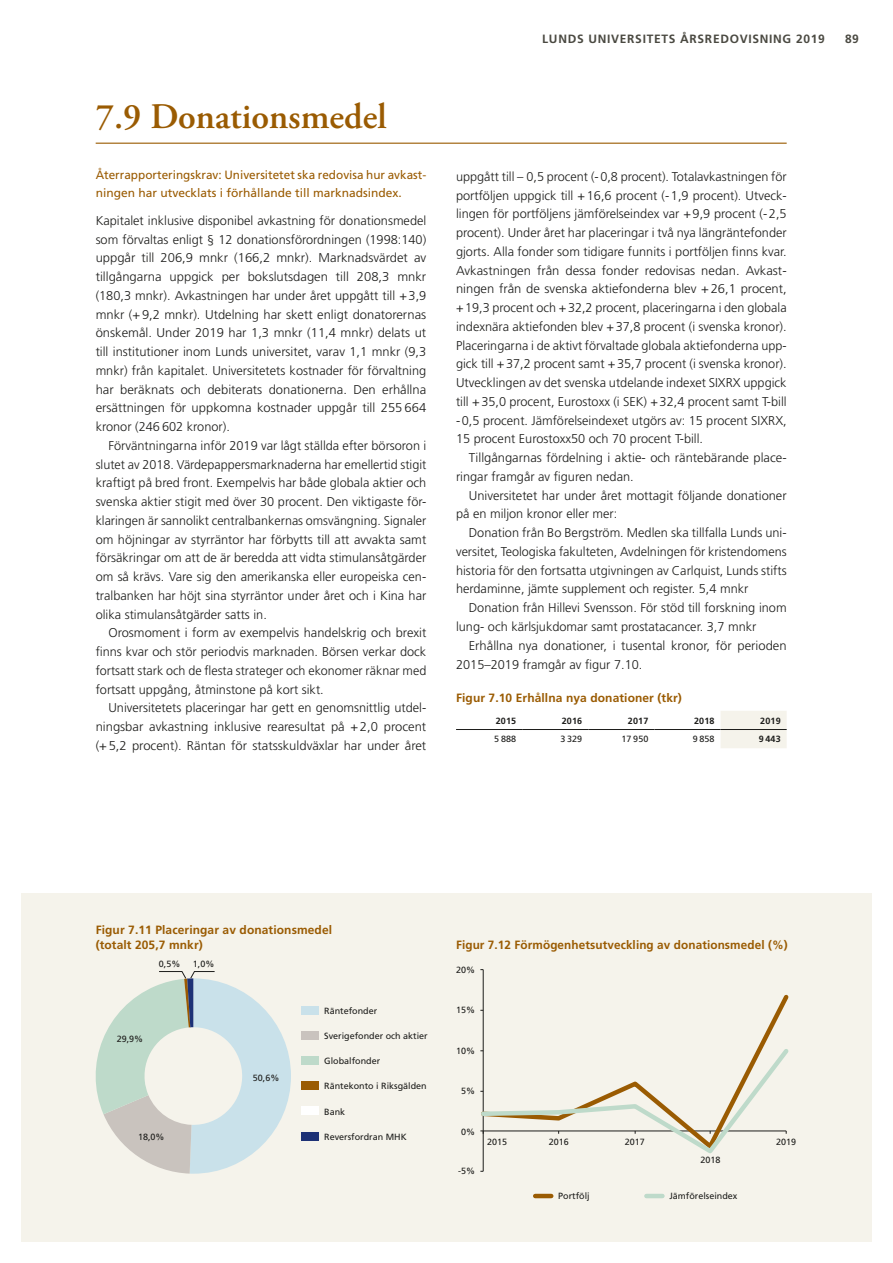
<style>
.page{position:relative;width:893px;height:1263px;background:#fff}
.page>*{position:absolute;margin:0;border:0;box-sizing:border-box;transform-origin:0 0}
.Brons_huvudrubriker{font:600 36px "Adobe Garamond Pro";color:#9a5b02}
.Svart_Brödtext_med_i{font:300 12.75px/18.8px "Frutiger LT Std";color:#1d1d1b;text-align:justify}
.Svart_bröd_halvrad_f{font:300 12.75px/18.8px "Frutiger LT Std";color:#1d1d1b;text-align:justify}
.Figurrubrik{font:700 12px/15px "Frutiger LT Std";letter-spacing:.01em;color:#9a5b02}
.Å-krav_efter_rub{font:12px/17.2px "Frutiger LT Std";color:#9a5b02}
.t1{font:700 12px "Frutiger LT Std";letter-spacing:.06em;color:#4a4941}
.Text__Roman__Höger{font:9px "Frutiger LT Std";color:#1d1d1b}
.Tabell_bold{font:700 9px "Frutiger LT Std";letter-spacing:.02em;color:#1d1d1b}
.Text__Roman__Höger-2{font:700 9px "Frutiger LT Std";color:#1d1d1b}
</style>
<div class="page">
<div style="left:21px;top:893px;width:851px;height:349px;background:#f5f3eb"></div>
<hr style="left:96px;top:143px;width:691px;height:1px;background:#9a5b02">
<div style="left:720px;top:711px;width:67px;height:37px;background:#f5f3eb"></div>
<hr style="left:456px;top:729px;width:66px;height:1px;background:#1d1d1b">
<hr style="left:522px;top:729px;width:66px;height:1px;background:#1d1d1b">
<hr style="left:588px;top:729px;width:66px;height:1px;background:#1d1d1b">
<hr style="left:654px;top:729px;width:66px;height:1px;background:#1d1d1b">
<hr style="left:720px;top:729px;width:67px;height:1px;background:#1d1d1b">
<div style="left:302px;top:1006px;width:17px;height:8px;background:#c9e1ea"></div>
<div style="left:302px;top:1031px;width:17px;height:9px;background:#c9c3be"></div>
<div style="left:302px;top:1056px;width:17px;height:9px;background:#bedaca"></div>
<div style="left:302px;top:1081px;width:17px;height:9px;background:#9a5b02"></div>
<div style="left:302px;top:1107px;width:17px;height:8px;background:#fff"></div>
<div style="left:302px;top:1132px;width:17px;height:8px;background:#1d3176"></div>
<svg style="left:96px;top:971px;width:195px;height:203px"></svg>
<hr style="left:483px;top:970px;width:1px;height:201px;background:#1d1d1b">
<svg style="left:480px;top:991px;width:309px;height:54px"></svg>
<svg style="left:480px;top:1045px;width:309px;height:112px"></svg>
<hr style="left:535px;top:1194px;width:16px;height:4px;background:#9a5b02">
<hr style="left:646px;top:1194px;width:16px;height:4px;background:#bedaca">
<h3 class="Brons_huvudrubriker" style="left:96px;top:96px;width:293px">7.9 Donationsmedel</h3>
<p class="Å-krav_efter_rub" style="left:96px;top:167px;width:332px">Återrapporteringskrav: Universitetet ska redovisa hur avkast&shy;ningen har utvecklats i förhållande till marknadsindex.</p>
<p class="Svart_bröd_halvrad_f" style="left:96px;top:211px;width:332px">Kapitalet inklusive disponibel avkastning för donationsmedel som förvaltas enligt § 12 donationsförordningen (1998:140) uppgår till 206,9 mnkr (166,2 mnkr). Marknadsvärdet av tillgångarna uppgick per bokslutsdagen till 208,3 mnkr (180,3 mnkr). Avkastningen har under året uppgått till +3,9 mnkr (+9,2 mnkr). Utdelning har skett enligt donatorernas önskemål. Under 2019 har 1,3 mnkr (11,4 mnkr) delats ut till institutioner inom Lunds universitet, varav 1,1 mnkr (9,3 mnkr) från kapitalet. Universitetets kostnader för förvaltning har beräknats och debiterats donationerna. Den erhållna ersättningen för uppkomna kostnader uppgår till 255 664 kronor (246 602 kronor).</p>
<p class="Svart_Brödtext_med_i" style="left:96px;top:436px;width:332px;text-indent:13px">Förväntningarna inför 2019 var lågt ställda efter börsoron i slutet av 2018. Värdepappersmarknaderna har emellertid stigit kraftigt på bred front. Exempelvis har både globala aktier och svenska aktier stigit med över 30 procent. Den viktigaste för&shy;klaringen är sannolikt centralbankernas omsvängning. Signaler om höjningar av styrräntor har förbytts till att avvakta samt försäkringar om att de är beredda att vidta stimulansåtgärder om så krävs. Vare sig den amerikanska eller europeiska cen&shy;tralbanken har höjt sina styrräntor under året och i Kina har olika stimulansåtgärder satts in.</p>
<p class="Svart_Brödtext_med_i" style="left:96px;top:624px;width:332px;text-indent:13px">Orosmoment i form av exempelvis handelskrig och brexit finns kvar och stör periodvis marknaden. Börsen verkar dock fortsatt stark och de flesta strateger och ekonomer räknar med fortsatt uppgång, åtminstone på kort sikt.</p>
<p class="Svart_Brödtext_med_i" style="left:96px;top:699px;width:332px;text-indent:13px">Universitetets placeringar har gett en genomsnittlig utdel&shy;ningsbar avkastning inklusive rearesultat på +2,0 procent (+5,2 procent). Räntan för statsskuldväxlar har under året</p>
<p class="t1" style="left:542px;top:32px;width:284px">LUNDS UNIVERSITETS ÅRSREDOVISNING 2019</p>
<p class="t1" style="left:845px;top:32px;width:15px">89</p>
<p class="Svart_Brödtext_med_i" style="left:456px;top:167px;width:332px">uppgått till – 0,5 procent (- 0,8 procent). Totalavkastningen för portföljen uppgick till +16,6 procent (- 1,9 procent). Utveck&shy;lingen för portföljens jämförelseindex var +9,9 procent (- 2,5 procent). Under året har placeringar i två nya längräntefonder gjorts. Alla fonder som tidigare funnits i portföljen finns kvar.<br>Avkastningen från dessa fonder redovisas nedan. Avkast&shy;ningen från de svenska aktiefonderna blev +26,1 procent, +19,3 procent och +32,2 procent, placeringarna i den globala indexnära aktiefonden blev +37,8 procent (i svenska kronor).<br>Placeringarna i de aktivt förvaltade globala aktiefonderna upp&shy;gick till +37,2 procent samt +35,7 procent (i svenska kronor).<br>Utvecklingen av det svenska utdelande indexet SIXRX uppgick till +35,0 procent, Eurostoxx (i SEK) +32,4 procent samt T-bill</p>
<p class="Svart_Brödtext_med_i" style="left:456px;top:411px;width:332px">- 0,5 procent. Jämförelseindexet utgörs av: 15 procent SIXRX,<br>15 procent Eurostoxx50 och 70 procent T-bill.</p>
<p class="Svart_Brödtext_med_i" style="left:456px;top:449px;width:332px;text-indent:13px">Tillgångarnas fördelning i aktie- och räntebärande place&shy;ringar framgår av figuren nedan.</p>
<p class="Svart_Brödtext_med_i" style="left:456px;top:486px;width:332px;text-indent:13px">Universitetet har under året mottagit följande donationer på en miljon kronor eller mer:</p>
<p class="Svart_Brödtext_med_i" style="left:456px;top:524px;width:332px;text-indent:13px">Donation från Bo Bergström. Medlen ska tillfalla Lunds uni&shy;versitet, Teologiska fakulteten, Avdelningen för kristendomens historia för den fortsatta utgivningen av Carlquist, Lunds stifts herdaminne, jämte supplement och register. 5,4 mnkr</p>
<p class="Svart_Brödtext_med_i" style="left:456px;top:599px;width:332px;text-indent:13px">Donation från Hillevi Svensson. För stöd till forskning inom lung- och kärlsjukdomar samt prostatacancer. 3,7 mnkr</p>
<p class="Svart_Brödtext_med_i" style="left:456px;top:636px;width:332px;text-indent:13px">Erhållna nya donationer, i tusental kronor, för perioden<br>2015–2019 framgår av figur 7.10.</p>
<p class="Figurrubrik" style="left:456px;top:691px;width:227px">Figur 7.10 Erhållna nya donationer (tkr)</p>
<p class="Tabell_bold" style="left:496px;top:715px;width:22px">2015</p>
<p class="Tabell_bold" style="left:562px;top:715px;width:22px">2016</p>
<p class="Tabell_bold" style="left:628px;top:715px;width:22px">2017</p>
<p class="Tabell_bold" style="left:694px;top:715px;width:22px">2018</p>
<p class="Tabell_bold" style="left:760px;top:715px;width:22px">2019</p>
<p class="Text__Roman__Höger" style="left:494px;top:734px;width:23px">5 888</p>
<p class="Text__Roman__Höger" style="left:560px;top:734px;width:23px">3 329</p>
<p class="Text__Roman__Höger" style="left:621px;top:734px;width:28px">17 950</p>
<p class="Text__Roman__Höger" style="left:693px;top:734px;width:23px">9 858</p>
<p class="Text__Roman__Höger-2" style="left:759px;top:734px;width:23px">9 443</p>
<p class="Figurrubrik" style="left:96px;top:922px;width:238px">Figur 7.11 Placeringar av donationsmedel (totalt 205,7 mnkr)</p>
<p class="Text__Roman__Höger" style="left:159px;top:959px;width:23px">0,5%</p>
<p class="Text__Roman__Höger" style="left:193px;top:959px;width:23px">1,0%</p>
<p class="Text__Roman__Höger" style="left:117px;top:1034px;width:28px">29,9%</p>
<p class="Text__Roman__Höger" style="left:138px;top:1131px;width:28px">18,0%</p>
<p class="Text__Roman__Höger" style="left:253px;top:1073px;width:28px">50,6%</p>
<p class="Text__Roman__Höger" style="left:324px;top:1005px;width:55px">Räntefonder</p>
<p class="Text__Roman__Höger" style="left:324px;top:1030px;width:105px">Sverigefonder och aktier</p>
<p class="Text__Roman__Höger" style="left:324px;top:1056px;width:58px">Globalfonder</p>
<p class="Text__Roman__Höger" style="left:324px;top:1081px;width:104px">Räntekonto i Riksgälden</p>
<p class="Text__Roman__Höger" style="left:324px;top:1106px;width:23px">Bank</p>
<p class="Text__Roman__Höger" style="left:324px;top:1131px;width:84px">Reversfordran MHK</p>
<p class="Figurrubrik" style="left:456px;top:937px;width:333px">Figur 7.12 Förmögenhetsutveckling av donationsmedel (%)</p>
<p class="Text__Roman__Höger" style="left:456px;top:964px;width:21px">20%</p>
<p class="Text__Roman__Höger" style="left:456px;top:1005px;width:21px">15%</p>
<p class="Text__Roman__Höger" style="left:456px;top:1045px;width:21px">10%</p>
<p class="Text__Roman__Höger" style="left:461px;top:1086px;width:16px">5%</p>
<p class="Text__Roman__Höger" style="left:461px;top:1126px;width:16px">0%</p>
<p class="Text__Roman__Höger" style="left:458px;top:1165px;width:19px">-5%</p>
<p class="Text__Roman__Höger" style="left:487px;top:1137px;width:22px">2015</p>
<p class="Text__Roman__Höger" style="left:549px;top:1137px;width:22px">2016</p>
<p class="Text__Roman__Höger" style="left:625px;top:1137px;width:22px">2017</p>
<p class="Text__Roman__Höger" style="left:700px;top:1154px;width:22px">2018</p>
<p class="Text__Roman__Höger" style="left:558px;top:1191px;width:33px">Portfölj</p>
<p class="Text__Roman__Höger" style="left:669px;top:1191px;width:70px">Jämförelseindex</p>
<p class="Text__Roman__Höger" style="left:776px;top:1137px;width:22px">2019</p>
</div>
